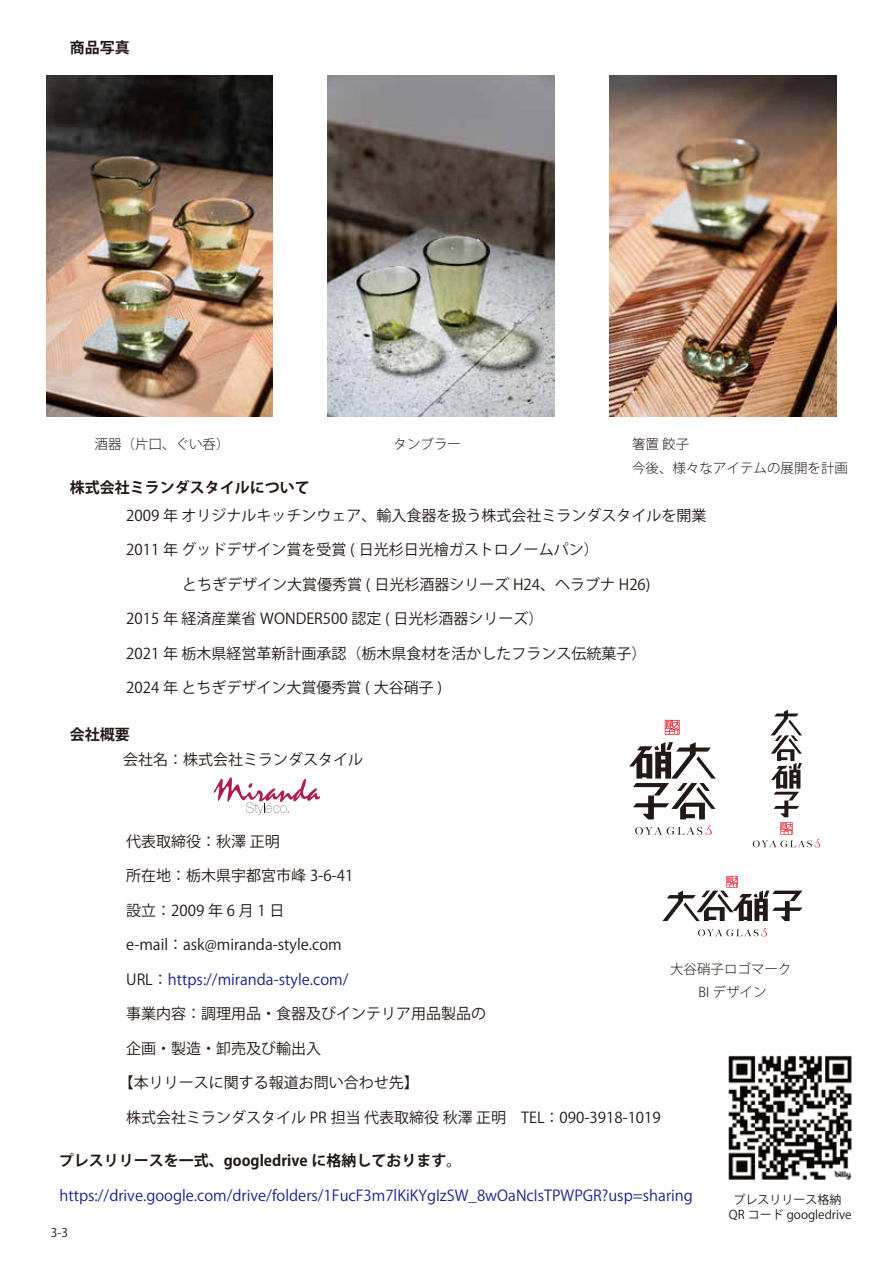
<style>
.page{position:relative;width:893px;height:1263px;background:#fff}
.page>*{position:absolute;margin:0;border:0;box-sizing:border-box;transform-origin:0 0}
.t1{font:15px "Koz Go Pr 6 N";color:#221815}
.t2{font:15px "Koz Go Pr 6 N";color:#1d2088}
.t3{font:700 15px "Koz Go Pr 6 N";color:#221815}
.t4{font:300 13.5px/23.7px "Koz Go Pr 6 N";color:#221815}
.t5{font:12px/15px "Koz Go Pr 6 N";color:#221815;text-align:center}
.s1{color:#221815}
</style>
<div class="page">
<img style="left:328px;top:76px;width:227px;height:340px">
<img style="left:46px;top:76px;width:227px;height:340px">
<img style="left:610px;top:76px;width:227px;height:340px">
<img style="left:728px;top:1055px;width:124px;height:125px">
<svg style="left:213px;top:777px;width:107px;height:38px"></svg>
<svg style="left:698px;top:928px;width:69px;height:8px"></svg>
<svg style="left:662px;top:876px;width:140px;height:45px"></svg>
<svg style="left:753px;top:710px;width:67px;height:137px"></svg>
<svg style="left:635px;top:825px;width:77px;height:10px"></svg>
<svg style="left:665px;top:720px;width:14px;height:15px"></svg>
<svg style="left:629px;top:742px;width:87px;height:77px"></svg>
<p class="t3" style="left:70px;top:39px;width:62px">商品写真</p>
<p class="t4" style="left:95px;top:433px;width:137px">酒器（片口、ぐい呑）</p>
<p class="t4" style="left:394px;top:433px;width:69px">タンブラー</p>
<p class="t4" style="left:632px;top:433px;width:217px">箸置 餃子<br>今後、様々なアイテムの展開を計画</p>
<p class="t3" style="left:70px;top:479px;width:241px">株式会社ミランダスタイルについて</p>
<p class="t1" style="left:126px;top:507px;width:582px">2009 年 オリジナルキッチンウェア、輸入食器を扱う株式会社ミランダスタイルを開業</p>
<p class="t1" style="left:126px;top:541px;width:474px">2011 年 グッドデザイン賞を受賞 ( 日光杉日光檜ガストロノームパン）</p>
<p class="t1" style="left:182px;top:576px;width:470px">とちぎデザイン大賞優秀賞 ( 日光杉酒器シリーズ H24、ヘラブナ H26)</p>
<p class="t1" style="left:126px;top:610px;width:419px">2015 年 経済産業省 WONDER500 認定 ( 日光杉酒器シリーズ）</p>
<p class="t1" style="left:126px;top:645px;width:522px">2021 年 栃木県経営革新計画承認（栃木県食材を活かしたフランス伝統菓子）</p>
<p class="t1" style="left:126px;top:679px;width:317px">2024 年 とちぎデザイン大賞優秀賞 ( 大谷硝子 )</p>
<p class="t3" style="left:70px;top:726px;width:61px">会社概要</p>
<p class="t1" style="left:123px;top:751px;width:241px">会社名：株式会社ミランダスタイル</p>
<p class="t1" style="left:126px;top:833px;width:155px">代表取締役：秋澤 正明</p>
<p class="t1" style="left:126px;top:867px;width:229px">所在地：栃木県宇都宮市峰 3-6-41</p>
<p class="t1" style="left:126px;top:902px;width:160px">設立：2009 年 6 月 1 日</p>
<p class="t1" style="left:126px;top:936px;width:217px">e-mail：ask@miranda-style.com</p>
<p class="t2" style="left:126px;top:971px;width:224px"><span class="s1">URL：</span>https://miranda-style.com/</p>
<p class="t1" style="left:126px;top:1005px;width:361px">事業内容：調理用品・食器及びインテリア用品製品の</p>
<p class="t1" style="left:126px;top:1040px;width:197px">企画・製造・卸売及び輸出入</p>
<p class="t1" style="left:119px;top:1074px;width:301px">【本リリースに関する報道お問い合わせ先】</p>
<p class="t1" style="left:126px;top:1109px;width:536px">株式会社ミランダスタイル PR 担当 代表取締役 秋澤 正明　TEL：090-3918-1019</p>
<p class="t4" style="left:670px;top:957px;width:123px;text-align:center">大谷硝子ロゴマーク<br>BI デザイン</p>
<p class="t3" style="left:59px;top:1152px;width:404px">プレスリリースを一式、googledrive に格納しております。</p>
<p class="t2" style="left:60px;top:1187px;width:635px">https://drive.google.com/drive/folders/1FucF3m7lKiKYgIzSW_8wOaNcIsTPWPGR?usp=sharing</p>
<p class="t5" style="left:51px;top:1225px;width:19px">3-3</p>
<p class="t5" style="left:729px;top:1192px;width:124px">プレスリリース格納<br>QR コード googledrive</p>
</div>
